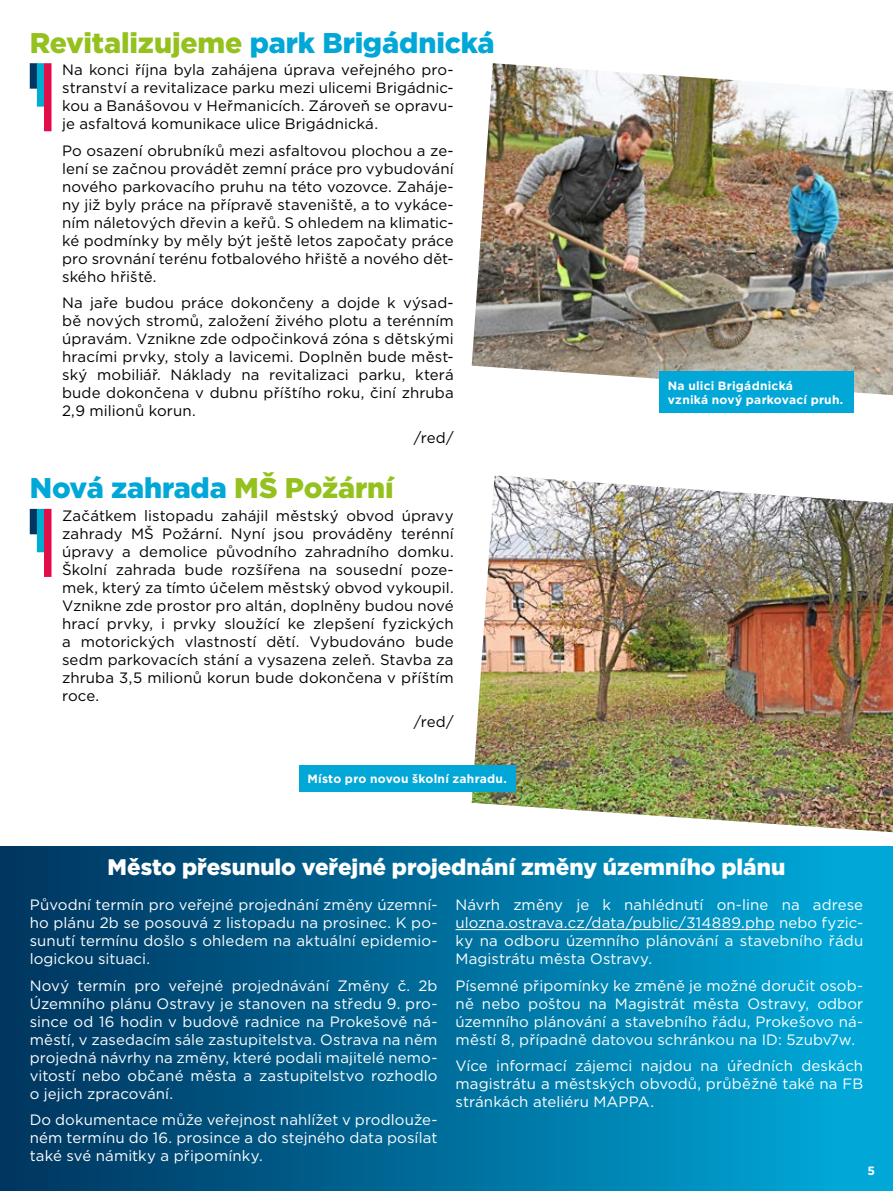
<style>
.page{position:relative;width:893px;height:1191px;background:#fff}
.page>*{position:absolute;margin:0;border:0;box-sizing:border-box;transform-origin:0 0}
.t1{font:900 28.5px "Gotham";letter-spacing:-.005em;color:#00a7d7}
.t2{font:900 22.5px "Gotham";color:#fff}
.t3{font:15px/18px "Gotham";letter-spacing:.005em;color:#000;text-align:justify}
.t4{font:15px/18px "Gotham";letter-spacing:.005em;color:#fff;text-align:justify}
.t5{font:700 12px/14.4px "Gotham";letter-spacing:.02em;color:#fff}
.s1{color:#95c11f}
</style>
<div class="page">
<div style="left:0;top:846px;width:893px;height:345px;background:linear-gradient(to right,#00335d,#00acdd)"></div>
<hr style="left:455px;top:929px;width:320px;height:1px;background:#fff">
<div style="left:30px;top:63px;width:7px;height:26px;background:#00365f"></div>
<div style="left:37px;top:63px;width:7px;height:44px;background:#00acd0"></div>
<div style="left:44px;top:63px;width:8px;height:68px;background:#e20e49"></div>
<div style="left:30px;top:509px;width:7px;height:25px;background:#00365f"></div>
<div style="left:37px;top:509px;width:7px;height:43px;background:#00acd0"></div>
<div style="left:44px;top:509px;width:8px;height:68px;background:#e20e49"></div>
<img style="left:472px;top:475px;width:421px;height:357px">
<img style="left:472px;top:63px;width:421px;height:332px">
<div style="left:659px;top:371px;width:195px;height:41px;background:#00a7d7"></div>
<div style="left:299px;top:765px;width:216px;height:26px;background:#00a7d7"></div>
<div style="left:863px;top:1161px;width:30px;height:30px;background:#00a7d7"></div>
<h1 class="t1" style="left:30px;top:23px;width:466px"><span class="s1">Revitalizujeme</span> park Brigádnická</h1>
<p class="t3" style="left:62px;top:61px;width:393px">Na konci října byla zahájena úprava veřejného pro&shy;stranství a revitalizace parku mezi ulicemi Brigádnic&shy;kou a Banášovou v Heřmanicích. Zároveň se opravu&shy;je asfaltová komunikace ulice Brigádnická.</p>
<p class="t3" style="left:62px;top:141px;width:393px">Po osazení obrubníků mezi asfaltovou plochou a ze&shy;lení se začnou provádět zemní práce pro vybudování nového parkovacího pruhu na této vozovce. Zaháje&shy;ny již byly práce na přípravě staveniště, a to vykáce&shy;ním náletových dřevin a keřů. S ohledem na klimatic&shy;ké podmínky by měly být ještě letos započaty práce pro srovnání terénu fotbalového hřiště a nového dět&shy;ského hřiště.</p>
<p class="t3" style="left:62px;top:294px;width:393px">Na jaře budou práce dokončeny a dojde k výsad&shy;bě nových stromů, založení živého plotu a terénním úpravám. Vznikne zde odpočinková zóna s dětskými hracími prvky, stoly a lavicemi. Doplněn bude měst&shy;ský mobiliář. Náklady na revitalizaci parku, která bude dokončena v dubnu příštího roku, činí zhruba 2,9 milionů korun.</p>
<p class="t3" style="left:414px;top:428px;width:41px">/red/</p>
<h1 class="t1" style="left:30px;top:468px;width:366px">Nová zahrada <span class="s1">MŠ Požární</span></h1>
<p class="t3" style="left:62px;top:506px;width:393px">Začátkem listopadu zahájil městský obvod úpravy zahrady MŠ Požární. Nyní jsou prováděny terénní úpravy a demolice původního zahradního domku.<br>Školní zahrada bude rozšířena na sousední poze&shy;mek, který za tímto účelem městský obvod vykoupil.<br>Vznikne zde prostor pro altán, doplněny budou nové hrací prvky, i prvky sloužící ke zlepšení fyzických a motorických vlastností dětí. Vybudováno bude sedm parkovacích stání a vysazena zeleň. Stavba za zhruba 3,5 milionů korun bude dokončena v příštím roce.</p>
<p class="t3" style="left:414px;top:713px;width:41px">/red/</p>
<p class="t5" style="left:307px;top:771px;width:201px">Místo pro novou školní zahradu.</p>
<p class="t5" style="left:668px;top:378px;width:177px">Na ulici Brigádnická<br>vzniká nový parkovací pruh.</p>
<h2 class="t2" style="left:108px;top:851px;width:679px">Město přesunulo veřejné projednání změny územního plánu</h2>
<p class="t4" style="left:30px;top:895px;width:409px">Původní termín pro veřejné projednání změny územní&shy;ho plánu 2b se posouvá z listopadu na prosinec. K po&shy;sunutí termínu došlo s ohledem na aktuální epidemio&shy;logickou situaci.</p>
<p class="t4" style="left:30px;top:976px;width:409px">Nový termín pro veřejné projednávání Změny č. 2b Územního plánu Ostravy je stanoven na středu 9. pro&shy;since od 16 hodin v budově radnice na Prokešově ná&shy;městí, v zasedacím sále zastupitelstva. Ostrava na něm projedná návrhy na změny, které podali majitelé nemo&shy;vitostí nebo občané města a zastupitelstvo rozhodlo o jejich zpracování.</p>
<p class="t4" style="left:30px;top:1110px;width:409px">Do dokumentace může veřejnost nahlížet v prodlouže&shy;ném termínu do 16. prosince a do stejného data posílat také své námitky a připomínky.</p>
<p class="t4" style="left:455px;top:895px;width:409px">Návrh změny je k nahlédnutí on-line na adrese ulozna.ostrava.cz/data/public/314889.php nebo fyzic&shy;ky na odboru územního plánování a stavebního řádu Magistrátu města Ostravy.</p>
<p class="t4" style="left:455px;top:976px;width:409px">Písemné připomínky ke změně je možné doručit osob&shy;ně nebo poštou na Magistrát města Ostravy, odbor územního plánování a stavebního řádu, Prokešovo ná&shy;městí 8, případně datovou schránkou na ID: 5zubv7w.</p>
<p class="t4" style="left:455px;top:1056px;width:409px">Více informací zájemci najdou na úředních deskách magistrátu a městských obvodů, průběžně také na FB stránkách ateliéru MAPPA.</p>
<p class="t5" style="left:867px;top:1163px;width:9px">5</p>
</div>
